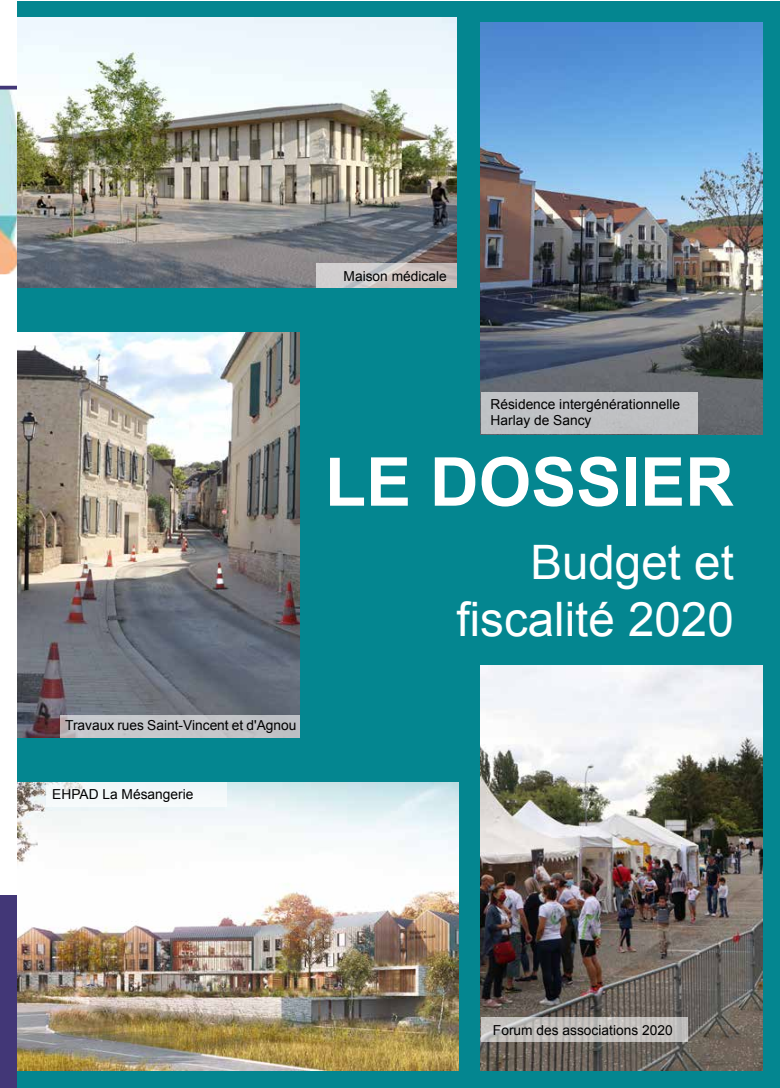
<style>
.page{position:relative;width:780px;height:1088px;background:#fff}
.page>*{position:absolute;margin:0;border:0;box-sizing:border-box;transform-origin:0 0}
.t1{font:700 67.5px "Arial";color:#fff}
.t2{font:47.5px/57px "Arial";color:#fff;text-align:right}
.t3{font:13.75px/16.5px "Arial";color:#000}
</style>
<div class="page">
<img style="left:0;top:106px;width:17px;height:168px">
<svg style="left:0;top:85px;width:17px;height:21px"></svg>
<div style="left:0;top:895px;width:39px;height:193px;background:#423777"></div>
<div style="left:18px;top:1px;width:762px;height:1087px;background:#048690"></div>
<img style="left:18px;top:18px;width:438px;height:270px">
<img style="left:18px;top:783px;width:440px;height:287px">
<img style="left:18px;top:333px;width:281px;height:405px">
<img style="left:481px;top:665px;width:281px;height:405px">
<img style="left:481px;top:23px;width:281px;height:411px">
<svg style="left:316px;top:264px;width:140px;height:24px;background:#ccc6c5"></svg>
<div style="left:480px;top:392px;width:217px;height:42px;background:#c0c1c4"></div>
<svg style="left:481px;top:1018px;width:206px;height:24px;background:#c2bfbc"></svg>
<div style="left:46px;top:783px;width:180px;height:24px;background:#f4f9fa"></div>
<div style="left:60px;top:715px;width:239px;height:23px;background:#c5c7ca"></div>
<p class="t3" style="left:343px;top:268px;width:105px">Maison médicale</p>
<p class="t3" style="left:65px;top:717px;width:233px">Travaux rues Saint-Vincent et d'Agnou</p>
<p class="t3" style="left:52px;top:786px;width:143px">EHPAD La Mésangerie</p>
<p class="t3" style="left:490px;top:396px;width:191px">Résidence intergénérationnelle<br>Harlay de Sancy</p>
<h1 class="t1" style="left:325px;top:437px;width:410px">LE DOSSIER</h1>
<h2 class="t2" style="left:456px;top:534px;width:279px">Budget et fiscalité 2020</h2>
<p class="t3" style="left:493px;top:1022px;width:181px">Forum des associations 2020</p>
</div>
